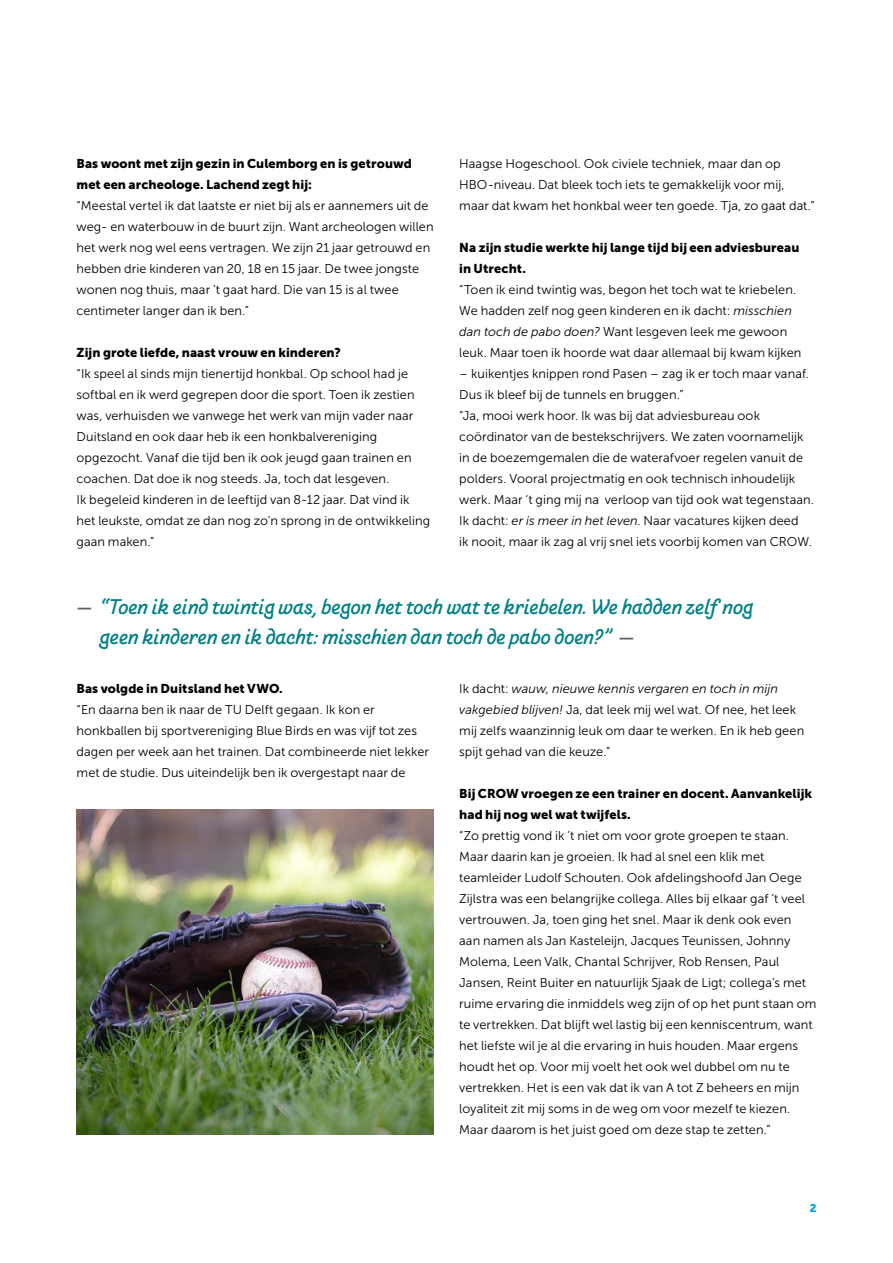
<style>
.page{position:relative;width:893px;height:1263px;background:#fff}
.page>*{position:absolute;margin:0;border:0;box-sizing:border-box;transform-origin:0 0}
.Intro{font:italic 19.5px/30px "Arlette";letter-spacing:-.01em;color:#008086}
.broodtekst{font:12.75px/21px "Museo Sans 300";letter-spacing:.005em;color:#000}
.TK_klein{font:12.75px/21px "Museo Sans 900";letter-spacing:.005em;color:#000}
.t1{font:11.25px "Museo Sans 900";color:#009fe3}
.s1{font-style:italic}
.s2{color:#646363}
</style>
<div class="page">
<img style="left:77px;top:809px;width:357px;height:325px">
<p class="TK_klein" style="left:77px;top:153px;width:337px">Bas woont met zijn gezin in Culemborg en is getrouwd met een archeologe. Lachend zegt hij:</p>
<p class="broodtekst" style="left:77px;top:195px;width:359px">“Meestal vertel ik dat laatste er niet bij als er aannemers uit de weg- en waterbouw in de buurt zijn. Want archeologen willen het werk nog wel eens vertragen. We zijn 21 jaar getrouwd en hebben drie kinderen van 20, 18 en 15 jaar. De twee jongste wonen nog thuis, maar ’t gaat hard. Die van 15 is al twee centimeter langer dan ik ben.”</p>
<p class="TK_klein" style="left:77px;top:342px;width:266px">Zijn grote liefde, naast vrouw en kinderen?</p>
<p class="broodtekst" style="left:77px;top:363px;width:355px">“Ik speel al sinds mijn tienertijd honkbal. Op school had je softbal en ik werd gegrepen door die sport. Toen ik zestien was, verhuisden we vanwege het werk van mijn vader naar Duitsland en ook daar heb ik een honkbalvereniging opgezocht. Vanaf die tijd ben ik ook jeugd gaan trainen en coachen. Dat doe ik nog steeds. Ja, toch dat lesgeven.<br>Ik begeleid kinderen in de leeftijd van 8-12 jaar. Dat vind ik het leukste, omdat ze dan nog zo’n sprong in de ontwikkeling gaan maken.”</p>
<p class="broodtekst" style="left:459px;top:153px;width:357px">Haagse Hogeschool. Ook civiele techniek, maar dan op<br>HBO-niveau. Dat bleek toch iets te gemakkelijk voor mij, maar dat kwam het honkbal weer ten goede. Tja, zo gaat dat.”</p>
<p class="TK_klein" style="left:459px;top:237px;width:342px">Na zijn studie werkte hij lange tijd bij een adviesbureau in Utrecht.</p>
<p class="broodtekst" style="left:459px;top:279px;width:344px">“Toen ik eind twintig was, begon het toch wat te kriebelen.<br>We hadden zelf nog geen kinderen en ik dacht: <span class="s1">misschien dan toch de pabo doen?</span> Want lesgeven leek me gewoon leuk. Maar toen ik hoorde wat daar allemaal bij kwam kijken</p>
<p class="broodtekst" style="left:459px;top:363px;width:351px">– kuikentjes knippen rond Pasen – zag ik er toch maar vanaf.<br>Dus ik bleef bij de tunnels en bruggen.”</p>
<p class="broodtekst" style="left:459px;top:405px;width:356px">“Ja, mooi werk hoor. Ik was bij dat adviesbureau ook coördinator van de bestekschrijvers. We zaten voornamelijk in de boezemgemalen die de waterafvoer regelen vanuit de polders. Vooral projectmatig en ook technisch inhoudelijk werk. Maar ‘t ging mij na verloop van tijd ook wat tegenstaan.<br>Ik dacht: <span class="s1">er is meer in het leven</span>. Naar vacatures kijken deed<br>ik nooit, maar ik zag al vrij snel iets voorbij komen van CROW.</p>
<p class="Intro" style="left:100px;top:592px;width:655px;text-indent:-23px"><span class="s2">—</span> “Toen ik eind twintig was, begon het toch wat te kriebelen. We hadden zelf nog geen kinderen en ik dacht: misschien dan toch de pabo doen?” <span class="s2">—</span></p>
<p class="TK_klein" style="left:77px;top:678px;width:208px">Bas volgde in Duitsland het VWO.</p>
<p class="broodtekst" style="left:77px;top:699px;width:354px">“En daarna ben ik naar de TU Delft gegaan. Ik kon er honkballen bij sportvereniging Blue Birds en was vijf tot zes dagen per week aan het trainen. Dat combineerde niet lekker met de studie. Dus uiteindelijk ben ik overgestapt naar de</p>
<p class="broodtekst" style="left:459px;top:678px;width:346px">Ik dacht: <span class="s1">wauw, nieuwe kennis vergaren en toch in mijn vakgebied blijven!</span> Ja, dat leek mij wel wat. Of nee, het leek mij zelfs waanzinnig leuk om daar te werken. En ik heb geen spijt gehad van die keuze.”</p>
<p class="TK_klein" style="left:459px;top:783px;width:354px">Bij CROW vroegen ze een trainer en docent. Aanvankelijk had hij nog wel wat twijfels.</p>
<p class="broodtekst" style="left:459px;top:825px;width:359px">“Zo prettig vond ik ’t niet om voor grote groepen te staan.<br>Maar daarin kan je groeien. Ik had al snel een klik met teamleider Ludolf Schouten. Ook afdelingshoofd Jan Oege Zijlstra was een belangrijke collega. Alles bij elkaar gaf ‘t veel vertrouwen. Ja, toen ging het snel. Maar ik denk ook even<br>aan namen als Jan Kasteleijn, Jacques Teunissen, Johnny Molema, Leen Valk, Chantal Schrijver, Rob Rensen, Paul Jansen, Reint Buiter en natuurlijk Sjaak de Ligt; collega’s met ruime ervaring die inmiddels weg zijn of op het punt staan om te vertrekken. Dat blijft wel lastig bij een kenniscentrum, want het liefste wil je al die ervaring in huis houden. Maar ergens houdt het op. Voor mij voelt het ook wel dubbel om nu te vertrekken. Het is een vak dat ik van A tot Z beheers en mijn loyaliteit zit mij soms in de weg om voor mezelf te kiezen.<br>Maar daarom is het juist goed om deze stap te zetten.”</p>
<p class="t1" style="left:810px;top:1201px;width:8px">2</p>
</div>
